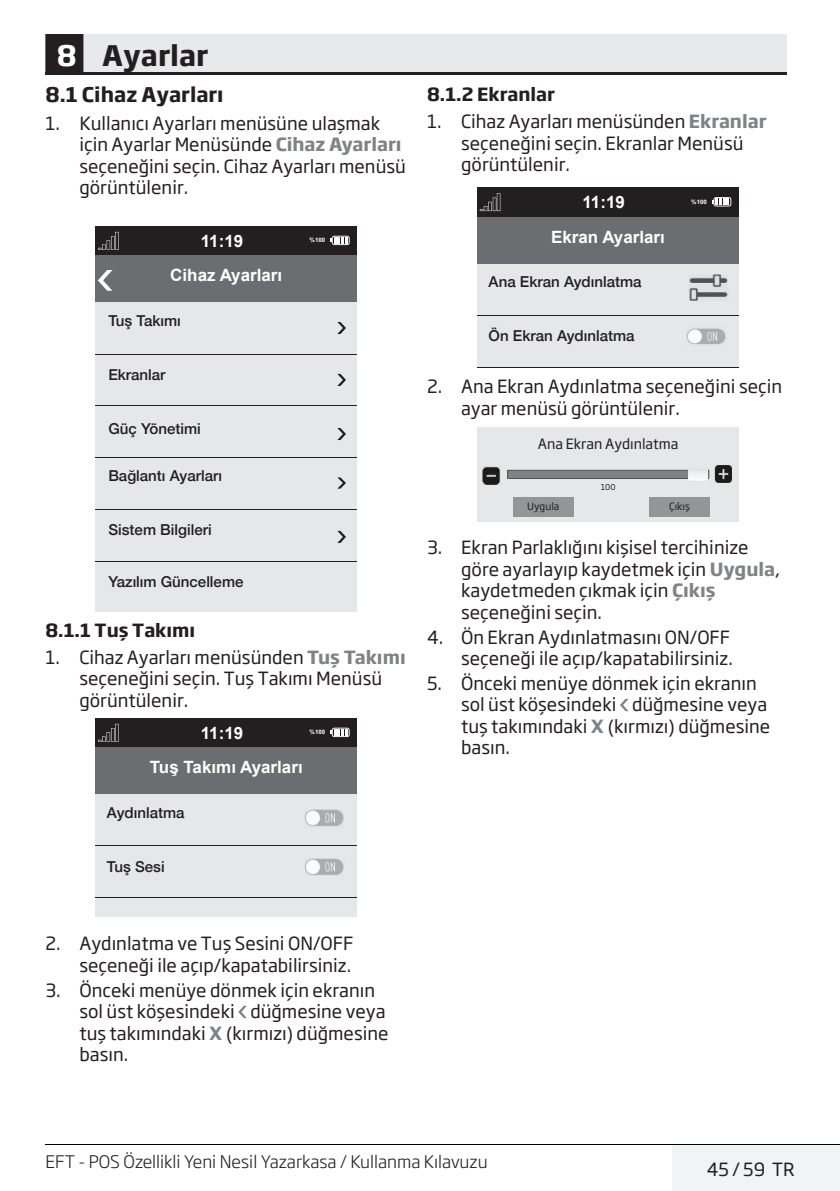
<style>
.page{position:relative;width:840px;height:1191px;background:#fff}
.page>*{position:absolute;margin:0;border:0;box-sizing:border-box;transform-origin:0 0}
.t1{font:700 28px "Soho Gothic Pro";color:#231f20}
.t2{font:700 20px "Soho Gothic Pro";color:#231f20}
.t3{font:18px/21.6px "Soho Gothic Pro";color:#231f20}
.t4{font:700 18px "Soho Gothic Pro";color:#231f20}
.t5{font:300 17.2px "Soho Gothic Pro";color:#231f20}
.t6{font:700 17px "Arial";color:#fff}
.t7{font:500 15px "Helvetica Neue";color:#231f20}
.t8{font:14px "Soho Gothic Pro";color:#231f20}
.t9{font:10px "Soho Gothic Pro";color:#231f20}
.t10{font:8px "Soho Gothic Pro";color:#231f20}
.t11{font:700 6.2px "Arial";color:#fff}
.s1{color:#fff}
.s2{font-weight:700;color:#808285}
</style>
<div class="page">
<div style="left:671px;top:1145px;width:168px;height:46px;background:#f2f3f4"></div>
<hr style="left:45px;top:1144px;width:794px;height:1px;background:#000">
<div style="left:45px;top:34px;width:741px;height:40px;background:#e8e9ea"></div>
<hr style="left:45px;top:73px;width:741px;height:2px;background:#231f20">
<svg style="left:45px;top:34px;width:38px;height:39px"></svg>
<div style="left:95px;top:226px;width:262px;height:385px;background:#e6e7e9"></div>
<div style="left:95px;top:226px;width:262px;height:29px;background:#231f20"></div>
<svg style="left:98px;top:232px;width:21px;height:18px"></svg>
<svg style="left:330px;top:236px;width:19px;height:9px"></svg>
<div style="left:95px;top:256px;width:262px;height:46px;background:#6c6d70"></div>
<hr style="left:95px;top:354px;width:262px;height:1px;background:#231f20">
<hr style="left:95px;top:405px;width:262px;height:1px;background:#231f20">
<hr style="left:95px;top:457px;width:262px;height:1px;background:#231f20">
<hr style="left:95px;top:509px;width:262px;height:1px;background:#231f20">
<hr style="left:95px;top:561px;width:262px;height:1px;background:#231f20">
<svg style="left:337px;top:322px;width:9px;height:12px"></svg>
<svg style="left:337px;top:428px;width:9px;height:12px"></svg>
<svg style="left:337px;top:531px;width:9px;height:12px"></svg>
<svg style="left:337px;top:477px;width:9px;height:11px"></svg>
<svg style="left:337px;top:374px;width:9px;height:12px"></svg>
<svg style="left:98px;top:270px;width:14px;height:21px"></svg>
<div style="left:95px;top:718px;width:262px;height:198px;background:#e6e7e9"></div>
<div style="left:95px;top:718px;width:262px;height:29px;background:#231f20"></div>
<svg style="left:98px;top:724px;width:21px;height:17px"></svg>
<svg style="left:330px;top:727px;width:19px;height:10px"></svg>
<div style="left:95px;top:747px;width:262px;height:47px;background:#6c6d70"></div>
<hr style="left:95px;top:845px;width:262px;height:1px;background:#231f20">
<hr style="left:95px;top:897px;width:262px;height:1px;background:#231f20">
<img style="left:304px;top:809px;width:40px;height:17px">
<img style="left:304px;top:858px;width:40px;height:17px">
<svg style="left:238px;top:1005px;width:9px;height:13px"></svg>
<div style="left:477px;top:187px;width:261px;height:180px;background:#e6e7e9"></div>
<div style="left:477px;top:187px;width:261px;height:30px;background:#231f20"></div>
<svg style="left:479px;top:193px;width:21px;height:18px"></svg>
<svg style="left:712px;top:197px;width:19px;height:9px"></svg>
<div style="left:477px;top:217px;width:261px;height:47px;background:#6c6d70"></div>
<hr style="left:477px;top:315px;width:261px;height:1px;background:#231f20">
<hr style="left:477px;top:367px;width:261px;height:1px;background:#231f20">
<img style="left:686px;top:328px;width:39px;height:17px">
<img style="left:689px;top:274px;width:39px;height:26px">
<div style="left:476px;top:427px;width:262px;height:95px;background:#e6e7e9"></div>
<img style="left:482px;top:466px;width:18px;height:18px">
<img style="left:714px;top:465px;width:18px;height:18px">
<svg style="left:507px;top:470px;width:201px;height:8px"></svg>
<img style="left:687px;top:467px;width:20px;height:14px">
<img style="left:687px;top:470px;width:20px;height:8px">
<div style="left:512px;top:497px;width:61px;height:20px;background:#939598"></div>
<div style="left:648px;top:497px;width:61px;height:20px;background:#939598"></div>
<svg style="left:620px;top:699px;width:8px;height:12px"></svg>
<h1 class="t1" style="left:57px;top:34px;width:153px"><span class="s1">8</span> Ayarlar</h1>
<p class="t2" style="left:45px;top:79px;width:180px">8.1 Cihaz Ayarları</p>
<p class="t3" style="left:79px;top:111px;width:328px;text-indent:-34px">1. Kullanıcı Ayarları menüsüne ulaşmak için Ayarlar Menüsünde <span class="s2">Cihaz Ayarları </span>seçeneğini seçin. Cihaz Ayarları menüsü görüntülenir.</p>
<p class="t6" style="left:201px;top:229px;width:44px">11:19</p>
<p class="t11" style="left:309px;top:236px;width:17px">%100</p>
<p class="t6" style="left:170px;top:264px;width:113px">Cihaz Ayarları</p>
<p class="t7" style="left:108px;top:308px;width:74px">Tuş Takımı</p>
<p class="t7" style="left:108px;top:362px;width:59px">Ekranlar</p>
<p class="t7" style="left:108px;top:416px;width:94px">Güç Yönetimi</p>
<p class="t7" style="left:108px;top:464px;width:115px">Bağlantı Ayarları</p>
<p class="t7" style="left:108px;top:518px;width:105px">Sistem Bilgileri</p>
<p class="t7" style="left:108px;top:569px;width:136px">Yazılım Güncelleme</p>
<p class="t4" style="left:45px;top:615px;width:151px">8.1.1 Tuş Takımı</p>
<p class="t3" style="left:79px;top:645px;width:327px;text-indent:-34px">1. Cihaz Ayarları menüsünden <span class="s2">Tuş Takımı </span>seçeneğini seçin. Tuş Takımı Menüsü görüntülenir.</p>
<p class="t6" style="left:201px;top:721px;width:44px">11:19</p>
<p class="t11" style="left:309px;top:728px;width:17px">%100</p>
<p class="t6" style="left:150px;top:756px;width:154px">Tuş Takımı Ayarları</p>
<p class="t7" style="left:107px;top:800px;width:79px">Aydınlatma</p>
<p class="t7" style="left:107px;top:854px;width:59px">Tuş Sesi</p>
<p class="t4" style="left:427px;top:80px;width:129px">8.1.2 Ekranlar</p>
<p class="t3" style="left:461px;top:110px;width:307px;text-indent:-34px">1. Cihaz Ayarları menüsünden <span class="s2">Ekranlar </span>seçeneğini seçin. Ekranlar Menüsü görüntülenir.</p>
<p class="t6" style="left:582px;top:191px;width:44px">11:19</p>
<p class="t11" style="left:691px;top:197px;width:17px">%100</p>
<p class="t6" style="left:550px;top:225px;width:115px">Ekran Ayarları</p>
<p class="t7" style="left:488px;top:270px;width:154px">Ana Ekran Aydınlatma</p>
<p class="t7" style="left:488px;top:324px;width:147px">Ön Ekran Aydınlatma</p>
<p class="t3" style="left:461px;top:374px;width:322px;text-indent:-34px">2. Ana Ekran Aydınlatma seçeneğini seçin ayar menüsü görüntülenir.</p>
<p class="t8" style="left:537px;top:433px;width:142px">Ana Ekran Aydınlatma</p>
<p class="t10" style="left:600px;top:481px;width:16px">100</p>
<p class="t9" style="left:527px;top:499px;width:34px">Uygula</p>
<p class="t9" style="left:668px;top:499px;width:22px">Çıkış</p>
<p class="t3" style="left:461px;top:536px;width:320px;text-indent:-34px">3. Ekran Parlaklığını kişisel tercihinize göre ayarlayıp kaydetmek için <span class="s2">Uygula</span>, kaydetmeden çıkmak için <span class="s2">Çıkış </span>seçeneğini seçin.</p>
<p class="t3" style="left:427px;top:625px;width:307px;text-align:right">4. Ön Ekran Aydınlatmasını ON/OFF seçeneği ile açıp/kapatabilirsiniz.</p>
<p class="t3" style="left:461px;top:671px;width:310px;text-indent:-34px">5. Önceki menüye dönmek için ekranın sol üst köşesindeki düğmesine veya tuş takımındaki <span class="s2">X</span> (kırmızı) düğmesine basın.</p>
<p class="t3" style="left:45px;top:932px;width:309px;text-align:right">2. Aydınlatma ve Tuş Sesini ON/OFF seçeneği ile açıp/kapatabilirsiniz.</p>
<p class="t3" style="left:79px;top:978px;width:310px;text-indent:-34px">3. Önceki menüye dönmek için ekranın sol üst köşesindeki düğmesine veya tuş takımındaki <span class="s2">X</span> (kırmızı) düğmesine basın.</p>
<p class="t5" style="left:45px;top:1148px;width:443px">EFT - POS Özellikli Yeni Nesil Yazarkasa / Kullanma Kılavuzu</p>
<p class="t3" style="left:706px;top:1157px;width:89px">45 / 59 TR</p>
</div>
